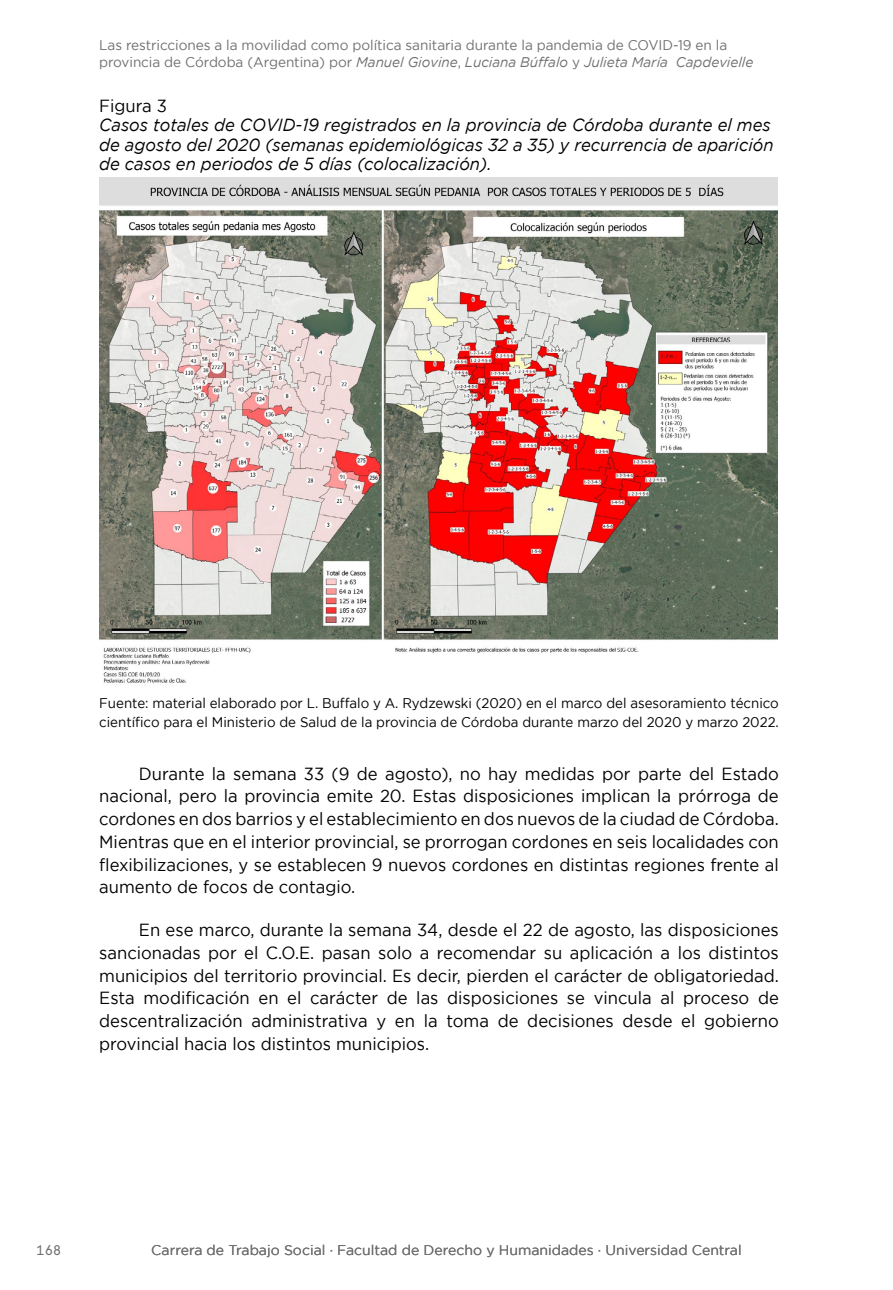
<style>
.page{position:relative;width:893px;height:1290px;background:#fff}
.page>*{position:absolute;margin:0;border:0;box-sizing:border-box;transform-origin:0 0}
.t1{font:17.5px/22.8px "Gotham";color:#000;text-align:justify;scale:.95 1}
.t2{font:italic 17.5px/19.2px "Gotham";color:#000;scale:.95 1}
.t3{font:14px/16.8px "Gotham";letter-spacing:-.005em;color:#706f6f}
.t4{font:14px/19.2px "Gotham";color:#000;scale:.95 1}
.t5{font:14px "Apercu Mono";color:#706f6f}
.s1{font-style:italic}
</style>
<div class="page">
<img style="left:99px;top:178px;width:678px;height:505px">
<p class="t3" style="left:99px;top:36px;width:656px">Las restricciones a la movilidad como política sanitaria durante la pandemia de COVID-19 en la provincia de Córdoba (Argentina) por <span class="s1">Manuel Giovine</span>, <span class="s1">Luciana Búffalo</span> y <span class="s1">Julieta María Capdevielle</span></p>
<p class="t1" style="left:99px;top:94px;width:73px">Figura 3</p>
<p class="t2" style="left:99px;top:115px;width:711px">Casos totales de COVID-19 registrados en la provincia de Córdoba durante el mes de agosto del 2020 (semanas epidemiológicas 32 a 35) y recurrencia de aparición de casos en periodos de 5 días (colocalización).</p>
<p class="t4" style="left:99px;top:693px;width:717px">Fuente: material elaborado por L. Buffalo y A. Rydzewski (2020) en el marco del asesoramiento técnico científico para el Ministerio de Salud de la provincia de Córdoba durante marzo del 2020 y marzo 2022.</p>
<p class="t1" style="left:99px;top:762px;width:717px;text-indent:40px">Durante la semana 33 (9 de agosto), no hay medidas por parte del Estado nacional, pero la provincia emite 20. Estas disposiciones implican la prórroga de cordones en dos barrios y el establecimiento en dos nuevos de la ciudad de Córdoba.<br>Mientras que en el interior provincial, se prorrogan cordones en seis localidades con flexibilizaciones, y se establecen 9 nuevos cordones en distintas regiones frente al aumento de focos de contagio.</p>
<p class="t1" style="left:99px;top:918px;width:717px;text-indent:40px">En ese marco, durante la semana 34, desde el 22 de agosto, las disposiciones sancionadas por el C.O.E. pasan solo a recomendar su aplicación a los distintos municipios del territorio provincial. Es decir, pierden el carácter de obligatoriedad.<br>Esta modificación en el carácter de las disposiciones se vincula al proceso de descentralización administrativa y en la toma de decisiones desde el gobierno provincial hacia los distintos municipios.</p>
<p class="t5" style="left:36px;top:1242px;width:27px">168</p>
<p class="t3" style="left:151px;top:1241px;width:592px">Carrera de Trabajo Social · Facultad de Derecho y Humanidades · Universidad Central</p>
</div>
